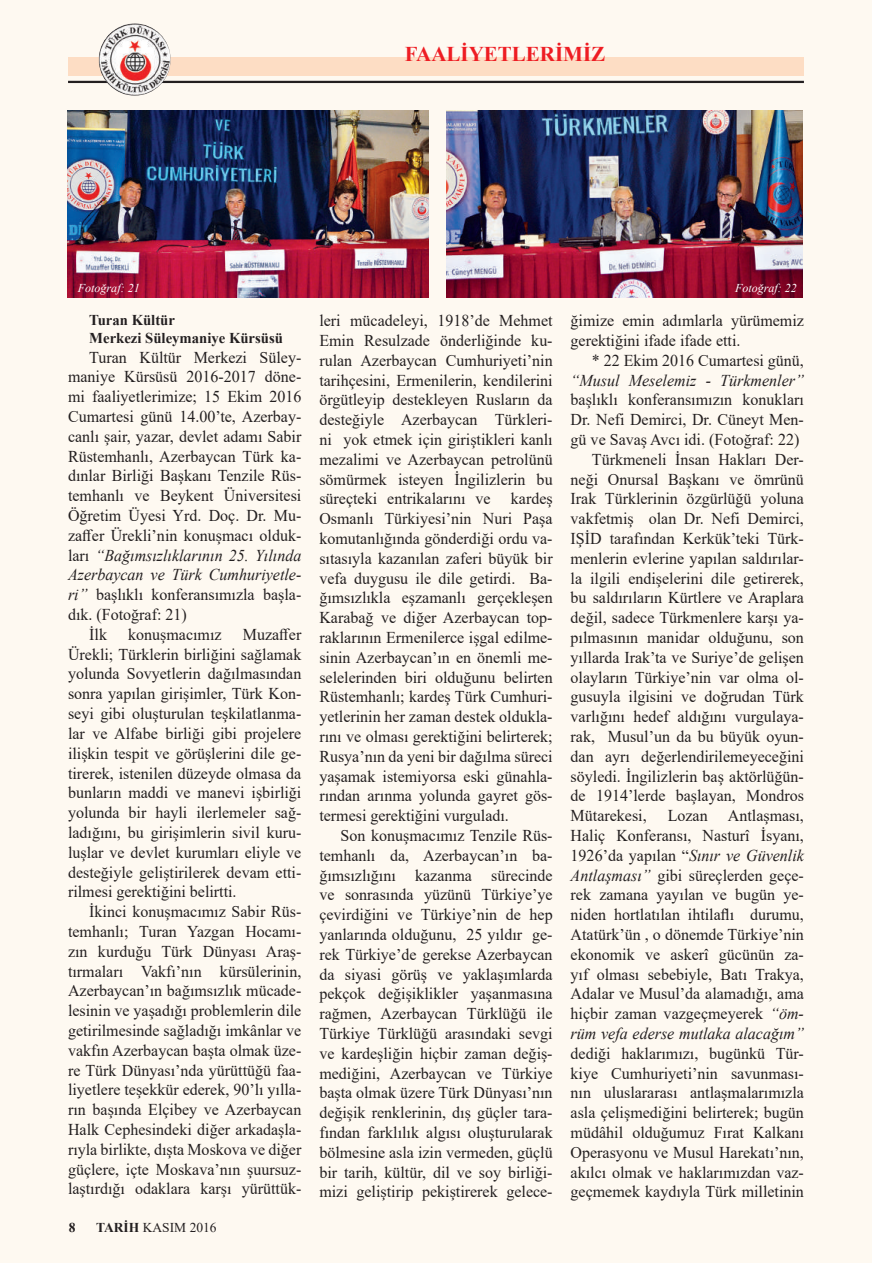
<style>
.page{position:relative;width:872px;height:1263px;background:#fef9f1}
.page>*{position:absolute;margin:0;border:0;box-sizing:border-box;transform-origin:0 0}
.t1{font:700 21px "Times New Roman";color:#ee1d23}
.t2{font:16.5px/19.8px "Times New Roman";color:#231f20;text-align:justify}
.t3{font:italic 16.5px "Times New Roman";color:#231f20}
.t4{font:700 15px/18px "Times New Roman";color:#231f20}
.t5{font:13.5px "Times New Roman";color:#231f20}
.t6{font:700 13.5px "Times New Roman";color:#231f20}
.t7{font:italic 12px "Times New Roman";color:#fff}
.s1{font-style:normal}
.s2{font-style:italic}
.s3{font-weight:700}
</style>
<div class="page">
<div style="left:68px;top:57px;width:736px;height:19px;background:#fdddc4"></div>
<hr style="left:68px;top:81px;width:736px;height:2px;background:#231f20">
<img style="left:99px;top:23px;width:72px;height:73px">
<img style="left:68px;top:111px;width:360px;height:187px">
<img style="left:446px;top:111px;width:356px;height:187px">
<p class="t1" style="left:405px;top:39px;width:202px">FAALİYETLERİMİZ</p>
<p class="t7" style="left:78px;top:280px;width:63px">Fotoğraf: 21</p>
<p class="t7" style="left:735px;top:280px;width:63px">Fotoğraf: 22</p>
<p class="t4" style="left:89px;top:310px;width:195px">Turan Kültür<br>Merkezi Süleymaniye Kürsüsü</p>
<p class="t2" style="left:89px;top:347px;width:213px">Turan Kültür Merkezi Süley-</p>
<p class="t2" style="left:68px;top:366px;width:235px">maniye Kürsüsü 2016-2017 döne-</p>
<p class="t2" style="left:68px;top:386px;width:235px">mi faaliyetlerimize; 15 Ekim 2016</p>
<p class="t2" style="left:68px;top:406px;width:235px">Cumartesi günü 14.00’te, Azerbay-</p>
<p class="t2" style="left:68px;top:426px;width:235px">canlı şair, yazar, devlet adamı Sabir</p>
<p class="t2" style="left:68px;top:446px;width:235px">Rüstemhanlı, Azerbaycan Türk ka-</p>
<p class="t2" style="left:68px;top:465px;width:235px">dınlar Birliği Başkanı Tenzile Rüs-</p>
<p class="t2" style="left:68px;top:485px;width:235px">temhanlı ve Beykent Üniversitesi</p>
<p class="t2" style="left:68px;top:505px;width:235px">Öğretim Üyesi Yrd. Doç. Dr. Mu-</p>
<p class="t2" style="left:68px;top:525px;width:235px">zaffer Ürekli’nin konuşmacı olduk-</p>
<p class="t3" style="left:68px;top:544px;width:235px"><span class="s1">ları</span> “Bağımsızlıklarının 25. Yılında</p>
<p class="t3" style="left:68px;top:564px;width:235px">Azerbaycan ve Türk Cumhuriyetle-</p>
<p class="t2" style="left:68px;top:584px;width:235px"><span class="s2">ri”</span> başlıklı konferansımızla başla-</p>
<p class="t2" style="left:68px;top:604px;width:120px">dık. (Fotoğraf: 21)</p>
<p class="t2" style="left:89px;top:624px;width:19px">İlk</p>
<p class="t2" style="left:128px;top:624px;width:95px">konuşmacımız</p>
<p class="t2" style="left:68px;top:624px;width:235px;text-indent:175px">Muzaffer Ürekli; Türklerin birliğini sağlamak yolunda Sovyetlerin dağılmasından sonra yapılan girişimler, Türk Kon&shy;seyi gibi oluşturulan teşkilatlanma&shy;lar ve Alfabe birliği gibi projelere ilişkin tespit ve görüşlerini dile ge&shy;tirerek, istenilen düzeyde olmasa da bunların maddi ve manevi işbirliği yolunda bir hayli ilerlemeler sağ&shy;ladığını, bu girişimlerin sivil kuru&shy;luşlar ve devlet kurumları eliyle ve desteğiyle geliştirilerek devam etti&shy;rilmesi gerektiğini belirtti.</p>
<p class="t2" style="left:68px;top:901px;width:235px;text-indent:21px">İkinci konuşmacımız Sabir Rüs&shy;temhanlı; Turan Yazgan Hocamı&shy;zın kurduğu Türk Dünyası Araş&shy;tırmaları Vakfı’nın kürsülerinin, Azerbaycan’ın bağımsızlık mücade&shy;lesinin ve yaşadığı problemlerin dile getirilmesinde sağladığı imkânlar ve vakfın Azerbaycan başta olmak üze&shy;re Türk Dünyası’nda yürüttüğü faa&shy;liyetlere teşekkür ederek, 90’lı yılla&shy;rın başında Elçibey ve Azerbaycan Halk Cephesindeki diğer arkadaşla&shy;rıyla birlikte, dışta Moskova ve diğer güçlere, içte Moskava’nın şuursuz&shy;laştırdığı odaklara karşı yürüttük-</p>
<p class="t6" style="left:69px;top:1217px;width:8px">8</p>
<p class="t5" style="left:96px;top:1218px;width:122px"><span class="s3">TARİH</span> KASIM 2016</p>
<p class="t2" style="left:319px;top:310px;width:235px">leri mücadeleyi, 1918’de Mehmet Emin Resulzade önderliğinde ku&shy;rulan Azerbaycan Cumhuriyeti’nin tarihçesini, Ermenilerin, kendilerini örgütleyip destekleyen Rusların da desteğiyle Azerbaycan Türkleri&shy;ni yok etmek için giriştikleri kanlı mezalimi ve Azerbaycan petrolünü sömürmek isteyen İngilizlerin bu süreçteki entrikalarını ve kardeş Osmanlı Türkiyesi’nin Nuri Paşa komutanlığında gönderdiği ordu va&shy;sıtasıyla kazanılan zaferi büyük bir vefa duygusu ile dile getirdi. Ba&shy;ğımsızlıkla eşzamanlı gerçekleşen Karabağ ve diğer Azerbaycan top&shy;raklarının Ermenilerce işgal edilme&shy;sinin Azerbaycan’ın en önemli me&shy;selelerinden biri olduğunu belirten Rüstemhanlı; kardeş Türk Cumhuri&shy;yetlerinin her zaman destek oldukla&shy;rını ve olması gerektiğini belirterek; Rusya’nın da yeni bir dağılma süreci yaşamak istemiyorsa eski günahla&shy;rından arınma yolunda gayret gös&shy;termesi gerektiğini vurguladı.</p>
<p class="t2" style="left:319px;top:825px;width:235px;text-indent:21px">Son konuşmacımız Tenzile Rüs&shy;temhanlı da, Azerbaycan’ın ba&shy;ğımsızlığını kazanma sürecinde ve sonrasında yüzünü Türkiye’ye çevirdiğini ve Türkiye’nin de hep yanlarında olduğunu, 25 yıldır ge&shy;rek Türkiye’de gerekse Azerbaycan da siyasi görüş ve yaklaşımlarda pekçok değişiklikler yaşanmasına rağmen, Azerbaycan Türklüğü ile Türkiye Türklüğü arasındaki sevgi ve kardeşliğin hiçbir zaman değiş&shy;mediğini, Azerbaycan ve Türkiye başta olmak üzere Türk Dünyası’nın değişik renklerinin, dış güçler tara&shy;fından farklılık algısı oluşturularak bölmesine asla izin vermeden, güçlü bir tarih, kültür, dil ve soy birliği&shy;mizi geliştirip pekiştirerek gelece-</p>
<p class="t2" style="left:570px;top:310px;width:235px">ğimize emin adımlarla yürümemiz gerektiğini ifade ifade etti.</p>
<p class="t2" style="left:592px;top:350px;width:213px">* 22 Ekim 2016 Cumartesi günü,</p>
<p class="t3" style="left:570px;top:369px;width:235px">“Musul Meselemiz - Türkmenler”</p>
<p class="t2" style="left:570px;top:389px;width:235px">başlıklı konferansımızın konukları</p>
<p class="t2" style="left:570px;top:409px;width:235px">Dr. Nefi Demirci, Dr. Cüneyt Men-</p>
<p class="t2" style="left:570px;top:429px;width:230px">gü ve Savaş Avcı idi. (Fotoğraf: 22)</p>
<p class="t2" style="left:592px;top:449px;width:213px">Türkmeneli İnsan Hakları Der-</p>
<p class="t2" style="left:570px;top:469px;width:235px">neği Onursal Başkanı ve ömrünü</p>
<p class="t2" style="left:570px;top:488px;width:235px">Irak Türklerinin özgürlüğü yoluna</p>
<p class="t2" style="left:570px;top:508px;width:235px">vakfetmiş olan Dr. Nefi Demirci,</p>
<p class="t2" style="left:570px;top:528px;width:235px">IŞİD tarafından Kerkük’teki Türk-</p>
<p class="t2" style="left:570px;top:548px;width:235px">menlerin evlerine yapılan saldırılar-</p>
<p class="t2" style="left:570px;top:568px;width:235px">la ilgili endişelerini dile getirerek,</p>
<p class="t2" style="left:570px;top:587px;width:235px">bu saldırıların Kürtlere ve Araplara</p>
<p class="t2" style="left:570px;top:607px;width:235px">değil, sadece Türkmenlere karşı ya-</p>
<p class="t2" style="left:570px;top:627px;width:235px">pılmasının manidar olduğunu, son</p>
<p class="t2" style="left:570px;top:647px;width:235px">yıllarda Irak’ta ve Suriye’de gelişen</p>
<p class="t2" style="left:570px;top:667px;width:235px">olayların Türkiye’nin var olma ol-</p>
<p class="t2" style="left:570px;top:686px;width:235px">gusuyla ilgisini ve doğrudan Türk</p>
<p class="t2" style="left:570px;top:706px;width:235px">varlığını hedef aldığını vurgulaya-</p>
<p class="t2" style="left:570px;top:726px;width:235px">rak, Musul’un da bu büyük oyun-</p>
<p class="t2" style="left:570px;top:746px;width:235px">dan ayrı değerlendirilemeyeceğini</p>
<p class="t2" style="left:570px;top:766px;width:235px">söyledi. İngilizlerin baş aktörlüğün-</p>
<p class="t2" style="left:570px;top:785px;width:235px">de 1914’lerde başlayan, Mondros</p>
<p class="t2" style="left:570px;top:805px;width:78px">Mütarekesi,</p>
<p class="t2" style="left:570px;top:805px;width:235px;text-indent:97px">Lozan Antlaşması, Haliç Konferansı, Nasturî İsyanı, 1926’da yapılan “<span class="s2">Sınır ve Güvenlik Antlaşması”</span> gibi süreçlerden geçe&shy;rek zamana yayılan ve bugün ye&shy;niden hortlatılan ihtilaflı durumu, Atatürk’ün , o dönemde Türkiye’nin ekonomik ve askerî gücünün za&shy;yıf olması sebebiyle, Batı Trakya, Adalar ve Musul’da alamadığı, ama hiçbir zaman vazgeçmeyerek <span class="s2">“öm&shy;rüm vefa ederse mutlaka alacağım”</span></p>
<p class="t2" style="left:570px;top:1043px;width:235px">dediği haklarımızı, bugünkü Tür&shy;kiye Cumhuriyeti’nin savunması&shy;nın uluslararası antlaşmalarımızla asla çelişmediğini belirterek; bugün müdâhil olduğumuz Fırat Kalkanı Operasyonu ve Musul Harekatı’nın, akılcı olmak ve haklarımızdan vaz&shy;geçmemek kaydıyla Türk milletinin</p>
</div>
